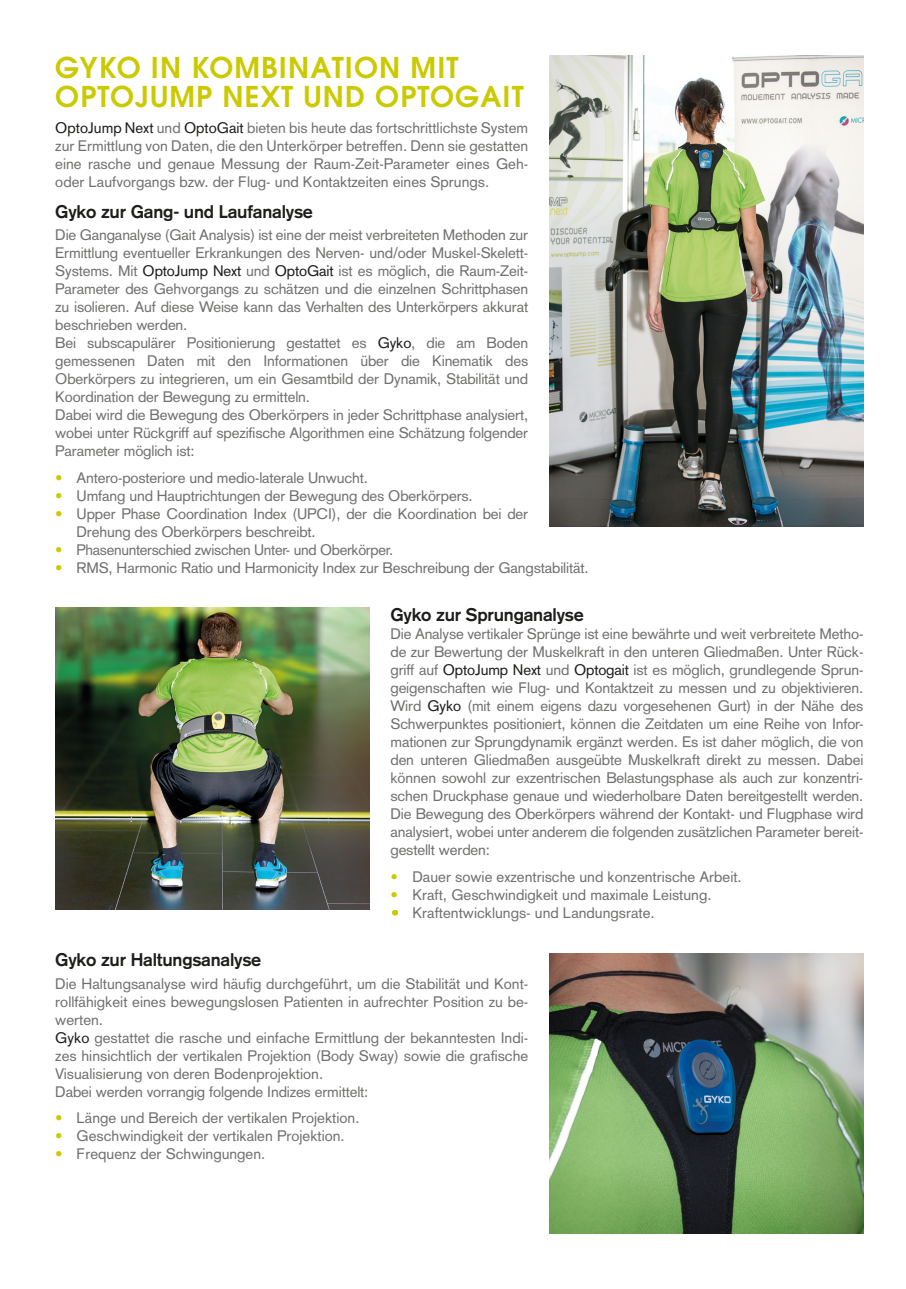
<style>
.page{position:relative;width:906px;height:1289px;background:#fff}
.page>*{position:absolute;margin:0;border:0;box-sizing:border-box;transform-origin:0 0}
.t1{font:600 28.5px/28.5px "Avant Garde";letter-spacing:.04em;color:#cbca00}
.t2{font:700 18px "Akzidenz Grotesk";letter-spacing:-.01em;color:#1d1d1b}
.t3{font:15px/18px "Akzidenz Grotesk";letter-spacing:-.01em;color:#70706f}
.s1{color:#1d1d1b}
.s2{color:#cbca00}
</style>
<div class="page">
<img style="left:549px;top:55px;width:314px;height:471px">
<img style="left:55px;top:607px;width:314px;height:302px">
<img style="left:549px;top:954px;width:314px;height:279px">
<h1 class="t1" style="left:55px;top:53px;width:470px">GYKO IN KOMBINATION MIT<br>OPTOJUMP NEXT UND OPTOGAIT</h1>
<p class="t3" style="left:55px;top:119px;width:474px;text-align:justify"><span class="s1">OptoJump Next</span> und <span class="s1">OptoGait</span> bieten bis heute das fortschrittlichste System zur Ermittlung von Daten, die den Unterkörper betreffen. Denn sie gestatten eine rasche und genaue Messung der Raum-Zeit-Parameter eines Geh&shy;oder Laufvorgangs bzw. der Flug- und Kontaktzeiten eines Sprungs.</p>
<p class="t2" style="left:55px;top:201px;width:259px">Gyko zur Gang- und Laufanalyse</p>
<p class="t3" style="left:55px;top:226px;width:474px">Die Ganganalyse (Gait Analysis) ist eine der meist verbreiteten Methoden zur Ermittlung eventueller Erkrankungen des Nerven- und/oder Muskel-Skelett-Systems. Mit <span class="s1">OptoJump Next</span> und <span class="s1">OptoGait</span> ist es möglich, die Raum-Zeit-Parameter des Gehvorgangs zu schätzen und die einzelnen Schrittphasen zu isolieren. Auf diese Weise kann das Verhalten des Unterkörpers akkurat beschrieben werden.<br>Bei subscapulärer Positionierung gestattet es <span class="s1">Gyko</span>, die am Boden gemessenen Daten mit den Informationen über die Kinematik des Oberkörpers zu integrieren, um ein Gesamtbild der Dynamik, Stabilität und Koordination der Bewegung zu ermitteln.<br>Dabei wird die Bewegung des Oberkörpers in jeder Schrittphase analysiert, wobei unter Rückgriff auf spezifische Algorithmen eine Schätzung folgender Parameter möglich ist:</p>
<p class="t3" style="left:55px;top:468px;width:314px"><span class="s2">•</span> Antero-posteriore und medio-laterale Unwucht.</p>
<p class="t3" style="left:55px;top:486px;width:419px"><span class="s2">•</span> Umfang und Hauptrichtungen der Bewegung des Oberkörpers.</p>
<p class="t3" style="left:77px;top:504px;width:453px;text-indent:-21px"><span class="s2">•</span> Upper Phase Coordination Index (UPCI), der die Koordination bei der<br>Drehung des Oberkörpers beschreibt.</p>
<p class="t3" style="left:55px;top:540px;width:339px"><span class="s2">•</span> Phasenunterschied zwischen Unter- und Oberkörper.</p>
<p class="t3" style="left:55px;top:558px;width:535px"><span class="s2">•</span> RMS, Harmonic Ratio und Harmonicity Index zur Beschreibung der Gangstabilität.</p>
<p class="t2" style="left:390px;top:604px;width:195px">Gyko zur Sprunganalyse</p>
<p class="t3" style="left:390px;top:624px;width:474px;text-align:justify">Die Analyse vertikaler Sprünge ist eine bewährte und weit verbreitete Metho&shy;de zur Bewertung der Muskelkraft in den unteren Gliedmaßen. Unter Rück&shy;griff auf <span class="s1">OptoJump Next</span> und <span class="s1">Optogait</span> ist es möglich, grundlegende Sprun&shy;geigenschaften wie Flug- und Kontaktzeit zu messen und zu objektivieren.<br>Wird <span class="s1">Gyko</span> (mit einem eigens dazu vorgesehenen Gurt) in der Nähe des Schwerpunktes positioniert, können die Zeitdaten um eine Reihe von Infor&shy;mationen zur Sprungdynamik ergänzt werden. Es ist daher möglich, die von den unteren Gliedmaßen ausgeübte Muskelkraft direkt zu messen. Dabei können sowohl zur exzentrischen Belastungsphase als auch zur konzentri&shy;schen Druckphase genaue und wiederholbare Daten bereitgestellt werden.<br>Die Bewegung des Oberkörpers während der Kontakt- und Flugphase wird analysiert, wobei unter anderem die folgenden zusätzlichen Parameter bereit&shy;gestellt werden:</p>
<p class="t3" style="left:390px;top:867px;width:353px"><span class="s2">•</span> Dauer sowie exzentrische und konzentrische Arbeit.</p>
<p class="t3" style="left:390px;top:885px;width:322px"><span class="s2">•</span> Kraft, Geschwindigkeit und maximale Leistung.</p>
<p class="t3" style="left:391px;top:903px;width:265px"><span class="s2">•</span> Kraftentwicklungs- und Landungsrate.</p>
<p class="t2" style="left:55px;top:949px;width:207px">Gyko zur Haltungsanalyse</p>
<p class="t3" style="left:55px;top:974px;width:474px">Die Haltungsanalyse wird häufig durchgeführt, um die Stabilität und Kont&shy;rollfähigkeit eines bewegungslosen Patienten in aufrechter Position zu be&shy;werten.<br><span class="s1">Gyko</span> gestattet die rasche und einfache Ermittlung der bekanntesten Indi&shy;zes hinsichtlich der vertikalen Projektion (Body Sway) sowie die grafische Visualisierung von deren Bodenprojektion.<br>Dabei werden vorrangig folgende Indizes ermittelt:</p>
<p class="t3" style="left:55px;top:1108px;width:306px"><span class="s2">•</span> Länge und Bereich der vertikalen Projektion.</p>
<p class="t3" style="left:55px;top:1126px;width:291px"><span class="s2">•</span> Geschwindigkeit der vertikalen Projektion.</p>
<p class="t3" style="left:55px;top:1144px;width:212px"><span class="s2">•</span> Frequenz der Schwingungen.</p>
</div>
